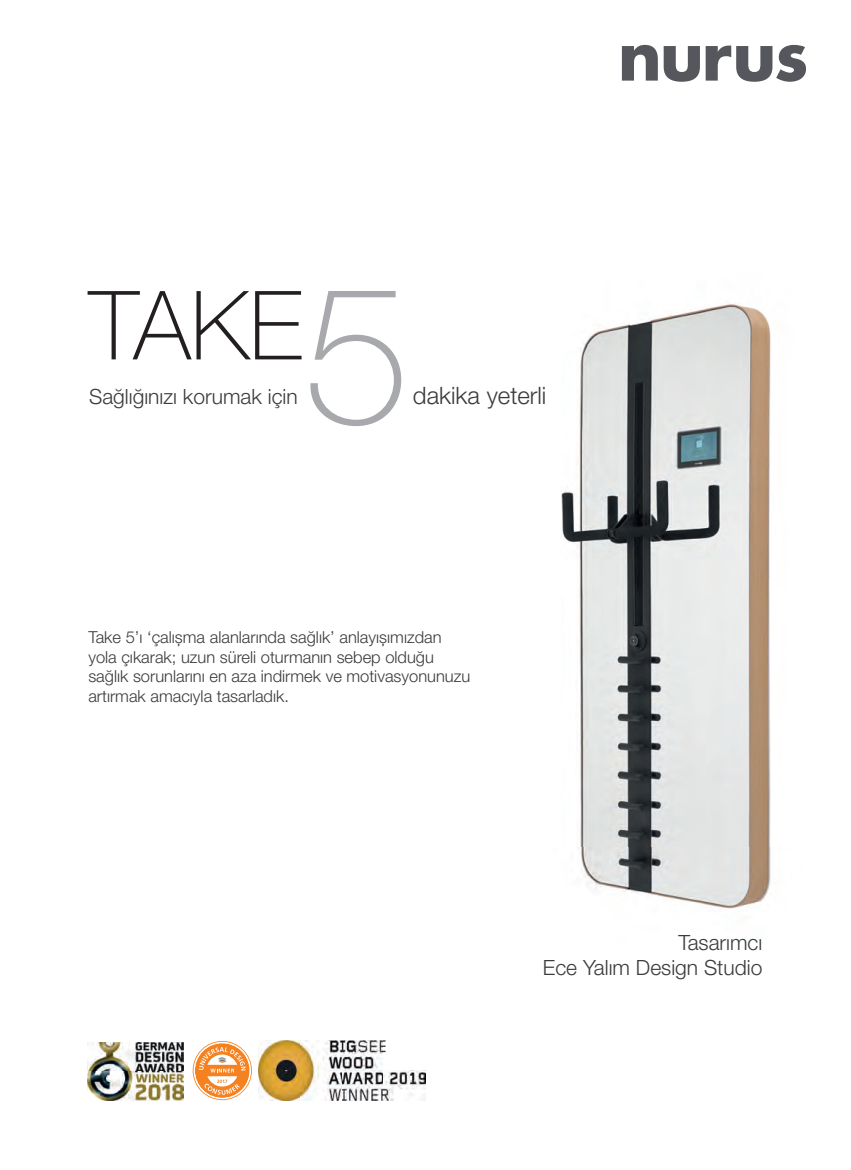
<style>
.page{position:relative;width:851px;height:1170px;background:#fff}
.page>*{position:absolute;margin:0;border:0;box-sizing:border-box;transform-origin:0 0}
.t1{font:100 192.45px "Helvetica Neue LT Pro";color:#a8a9ad}
.t2{font:100 95.55px "Helvetica Neue LT Pro";color:#231f20}
.t3{font:300 24px "Helvetica Neue LT Pro";color:#3a3b3a}
.t4{font:300 21px/25.2px "Helvetica Neue LT Pro";color:#3a3b3a;text-align:right}
.t5{font:300 16.5px/19.8px "Helvetica Neue LT Pro";color:#3b3b3b}
</style>
<div class="page">
<img style="left:561px;top:303px;width:210px;height:607px">
<svg style="left:621px;top:45px;width:36px;height:36px"></svg>
<svg style="left:663px;top:46px;width:36px;height:36px"></svg>
<svg style="left:705px;top:45px;width:100px;height:37px"></svg>
<svg style="left:193px;top:1040px;width:59px;height:59px"></svg>
<img style="left:259px;top:1040px;width:166px;height:60px">
<img style="left:88px;top:1042px;width:95px;height:58px">
<h1 class="t1" style="left:303px;top:245px;width:108px">5</h1>
<h2 class="t2" style="left:89px;top:271px;width:215px">TAKE</h2>
<p class="t4" style="left:89px;top:384px;width:210px">Sağlığınızı korumak için</p>
<h3 class="t3" style="left:413px;top:381px;width:135px">dakika yeterli</h3>
<p class="t5" style="left:88px;top:626px;width:383px">Take 5’ı ‘çalıșma alanlarında sağlık’ anlayıșımızdan yola çıkarak; uzun süreli oturmanın sebep olduğu sağlık sorunlarını en aza indirmek ve motivasyonunuzu artırmak amacıyla tasarladık.</p>
<p class="t4" style="left:543px;top:929px;width:221px">Tasarımcı<br>Ece Yalım Design Studio</p>
</div>
